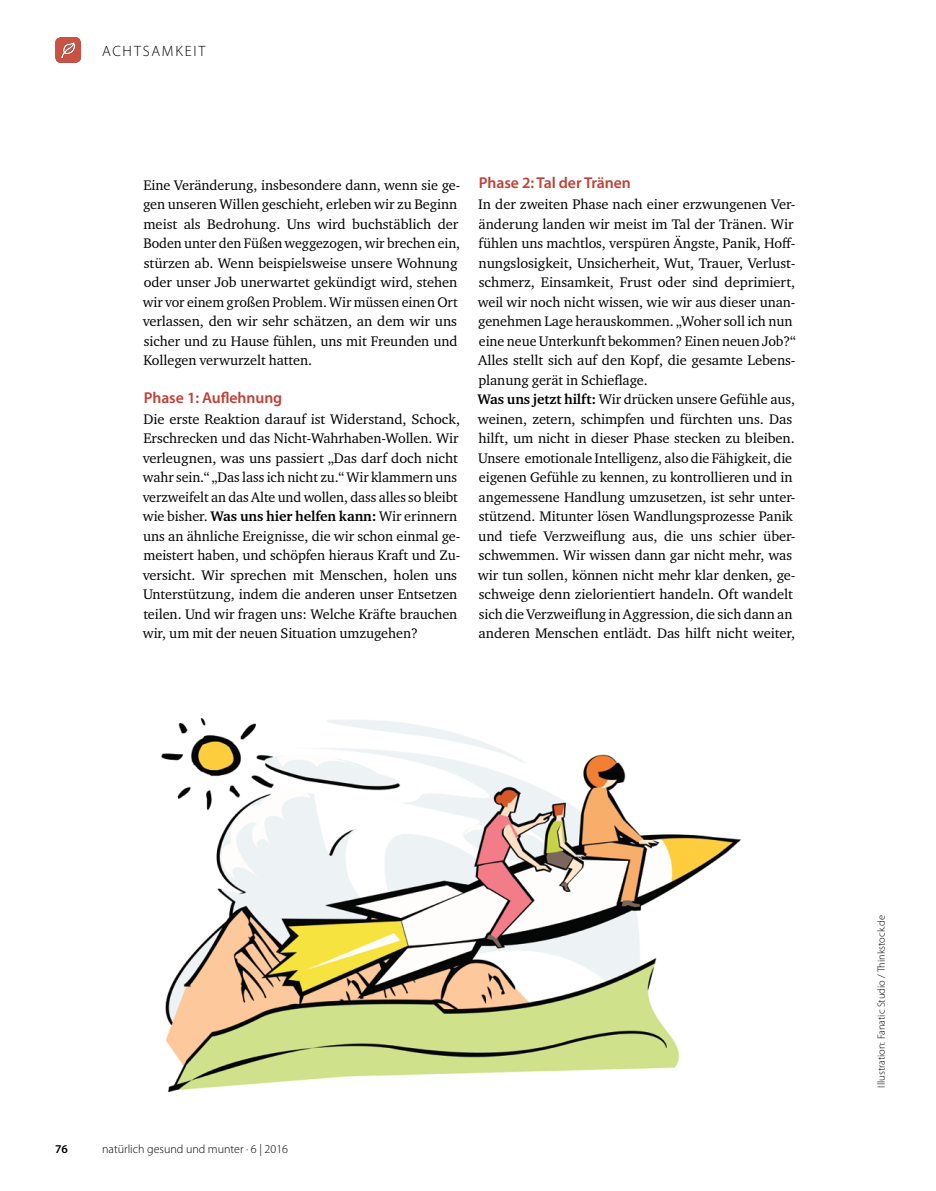
<style>
.page{position:relative;width:936px;height:1191px;background:#fff}
.page>*{position:absolute;margin:0;border:0;box-sizing:border-box;transform-origin:0 0}
.t1{font:600 15.75px "Myriad Pro";letter-spacing:-.005em;color:#c33e35}
.t2{font:300 15px "Myriad Pro";letter-spacing:.12em;color:#000}
.t3{font:14.25px/19.5px "Charter ITC Pro";letter-spacing:-.005em;color:#000}
.t4{font:300 12px "Myriad Pro";color:#000}
.t5{font:600 12px "Myriad Pro";color:#000}
.t6{font:300 10.5px "Myriad Pro";color:#000}
.s1{font-weight:700}
</style>
<div class="page">
<svg style="left:55px;top:37px;width:26px;height:26px"></svg>
<img style="left:161px;top:718px;width:580px;height:373px">
<p class="t2" style="left:102px;top:42px;width:31px">achtsa</p>
<p class="t2" style="left:162px;top:42px;width:38px">mkeit</p>
<p class="t3" style="left:143px;top:175px;width:319px">Eine Veränderung, insbesondere dann, wenn sie ge&shy;gen unseren Willen geschieht, erleben wir zu Beginn meist als Bedrohung. Uns wird buchstäblich der Boden unter den Füßen weggezogen, wir brechen ein, stürzen ab. Wenn beispielsweise unsere Wohnung oder unser Job unerwartet gekündigt wird, stehen wir vor einem großen Problem. Wir müssen einen Ort verlassen, den wir sehr schätzen, an dem wir uns sicher und zu Hause fühlen, uns mit Freunden und Kollegen verwurzelt hatten.</p>
<p class="t1" style="left:144px;top:387px;width:140px">Phase 1: Auflehnung</p>
<p class="t3" style="left:143px;top:409px;width:319px">Die erste Reaktion darauf ist Widerstand, Schock, Erschrecken und das Nicht-Wahrhaben-Wollen. Wir verleugnen, was uns passiert „Das darf doch nicht wahr sein.“ „Das lass ich nicht zu.“ Wir klammern uns verzweifelt an das Alte und wollen, dass alles so bleibt wie bisher. <span class="s1">Was uns hier helfen kann:</span> Wir erinnern uns an ähnliche Ereignisse, die wir schon einmal ge&shy;meistert haben, und schöpfen hieraus Kraft und Zu&shy;versicht. Wir sprechen mit Menschen, holen uns Unterstützung, indem die anderen unser Entsetzen teilen. Und wir fragen uns: Welche Kräfte brauchen wir, um mit der neuen Situation umzugehen?</p>
<p class="t1" style="left:479px;top:173px;width:153px">Phase 2: Tal der Tränen</p>
<p class="t3" style="left:477px;top:194px;width:320px">In der zweiten Phase nach einer erzwungenen Ver&shy;änderung landen wir meist im Tal der Tränen. Wir fühlen uns machtlos, verspüren Ängste, Panik, Hoff&shy;nungslosigkeit, Unsicherheit, Wut, Trauer, Verlust&shy;schmerz, Einsamkeit, Frust oder sind deprimiert, weil wir noch nicht wissen, wie wir aus dieser unan&shy;genehmen Lage herauskommen. „Woher soll ich nun eine neue Unterkunft bekommen? Einen neuen Job?“ Alles stellt sich auf den Kopf, die gesamte Lebens&shy;planung gerät in Schieflage.<br><span class="s1">Was uns jetzt hilft:</span> Wir drücken unsere Gefühle aus, weinen, zetern, schimpfen und fürchten uns. Das hilft, um nicht in dieser Phase stecken zu bleiben.<br>Unsere emotionale Intelligenz, also die Fähigkeit, die eigenen Gefühle zu kennen, zu kontrollieren und in angemessene Handlung umzusetzen, ist sehr unter&shy;stützend. Mitunter lösen Wandlungsprozesse Panik und tiefe Verzweiflung aus, die uns schier über&shy;schwemmen. Wir wissen dann gar nicht mehr, was wir tun sollen, können nicht mehr klar denken, ge&shy;schweige denn zielorientiert handeln. Oft wandelt sich die Verzweiflung in Aggression, die sich dann an anderen Menschen entlädt. Das hilft nicht weiter,</p>
<p class="t5" style="left:55px;top:1141px;width:14px">76</p>
<p class="t4" style="left:102px;top:1142px;width:187px">natürlich gesund und munter · 6 | 2016</p>
<p class="t6" style="left:875px;top:1087px;width:174px;rotate:-90deg">Illustration: Fanatic Studio / Thinkstock.de</p>
</div>
